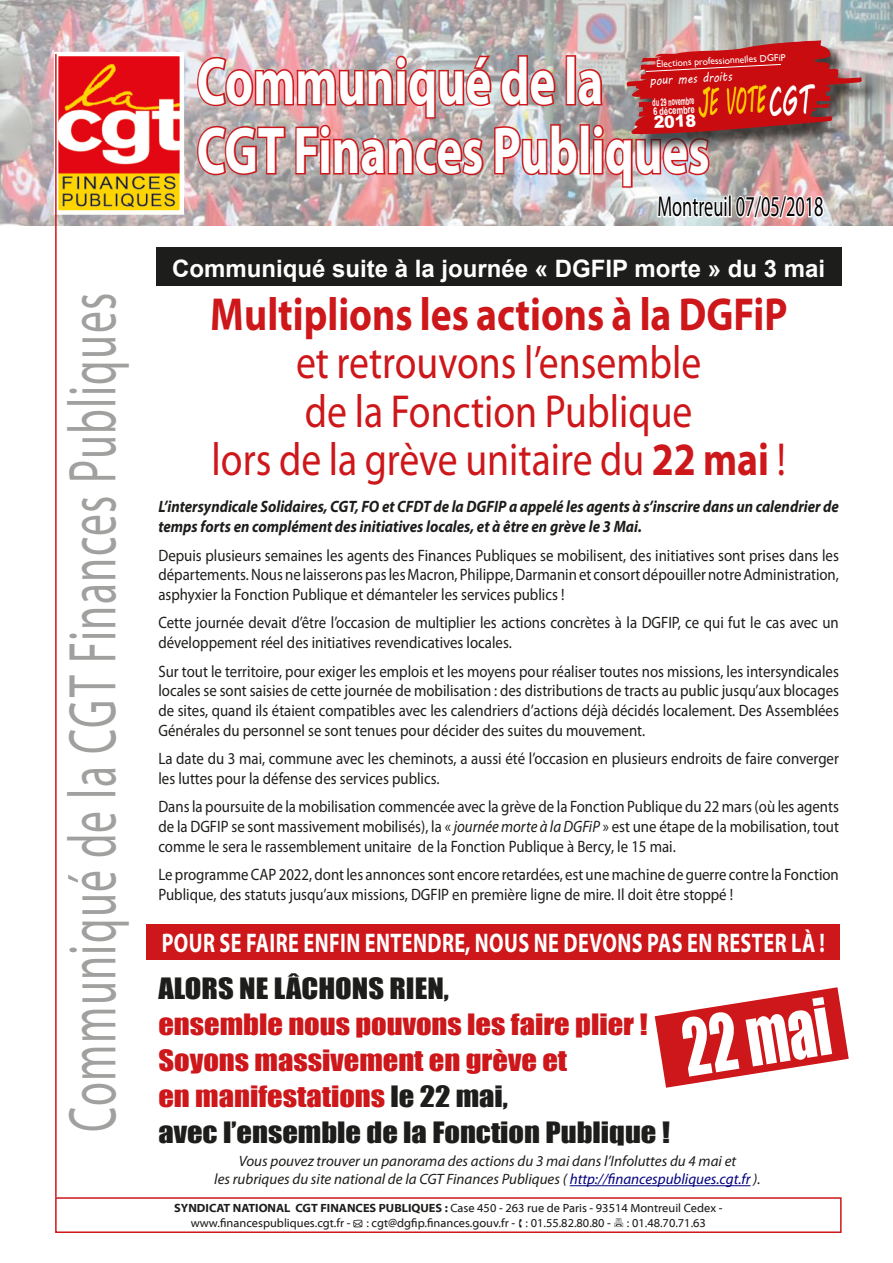
<style>
.page{position:relative;width:893px;height:1263px;background:#fff}
.page>*{position:absolute;margin:0;border:0;box-sizing:border-box;transform-origin:0 0}
.t1{font:72.9px "Impact";color:#fff;scale:.74 1}
.t2{font:67.95px "Myriad Pro";letter-spacing:.03em;color:#a0a09f;scale:.64 1}
.puces_noire_copie_2{font:700 66.6px/69px "Myriad Pro";color:#fff;scale:.73 1}
.puces_noire_copie_2-2{font:46.5px/48.3px "Myriad Pro";color:#cd171a;text-align:center;scale:.85 1}
.t3{font:37.2px "MV Boli";color:#fc0;scale:.41 1}
.Normal__Web{font:28.8px "Myriad Pro";color:#000;scale:.64 1}
.t4{font:27px/36px "Impact";color:#cd171a;scale:1.13 1}
.t5{font:700 27px "Myriad Pro";letter-spacing:.02em;color:#fff;scale:.75 1}
.t6{font:700 24px "Arial";color:#fff}
.t7{font:900 16.65px "Arial";color:#fff;scale:.96 1}
.t8{font:16.5px/19.8px "Myriad Pro";color:#1d1d1b;text-align:justify;scale:.9 1}
.t9{font:italic 700 16.5px/19.8px "Myriad Pro";color:#1d1d1b;scale:.9 1}
.t10{font:italic 15px/18px "Myriad Pro";color:#1d1d1b;text-align:center}
.t11{font:12.9px "MV Boli";color:#fff;scale:.85 1}
.t12{font:12px/14.4px "Myriad Web Pro";color:#1d1d1b}
.t13{font:700 10.5px/8.7px "Arial";color:#fff;scale:.52 1}
.t14{font:9.75px "Gill Sans";color:#fff}
.s1{font-size:40.2px;color:#fff}
.s2{font-weight:700}
.s3{font-style:italic}
.s4{color:#1d1d1b}
.s5{color:#000080}
</style>
<div class="page">
<img style="left:0;top:0;width:893px;height:225px">
<img style="left:59px;top:57px;width:120px;height:153px">
<div style="left:54px;top:52px;width:130px;height:163px;border:4px solid #fff"></div>
<div style="left:55px;top:1197px;width:787px;height:36px;border:2px solid #cd171a"></div>
<hr style="left:55px;top:54px;width:2px;height:1143px;background:#cd171a">
<div style="left:156px;top:247px;width:686px;height:39px;background:#1d1d1b"></div>
<div style="left:629px;top:43px;width:251px;height:110px;background:#1d1d1b;opacity:.75"></div>
<img style="left:196px;top:40px;width:667px;height:186px">
<hr style="left:570px;top:1185px;width:181px;height:1px;background:#000080">
<div style="left:146px;top:924px;width:694px;height:35px;background:#cd171a"></div>
<svg style="left:655px;top:987px;width:194px;height:101px"></svg>
<p class="t14" style="left:656px;top:58px;width:131px;rotate:-3deg">Élections professionnelles DGFiP</p>
<p class="t3" style="left:696px;top:77px;width:277px;rotate:-3deg">JE VOTE<span class="s1">CGT</span></p>
<p class="t7" style="left:653px;top:110px;width:46px;rotate:-3deg">2018</p>
<p class="puces_noire_copie_2" style="left:197px;top:45px;width:704px">Communiqué de la<br>CGT Finances Publiques</p>
<p class="t11" style="left:649px;top:72px;width:99px;rotate:-3deg">pour mes droits</p>
<p class="t13" style="left:652px;top:99px;width:82px;rotate:-3deg">du 29 novembre<br>6 décembre</p>
<p class="Normal__Web" style="left:657px;top:189px;width:261px">Montreuil 07/05/2018</p>
<p class="t6" style="left:172px;top:253px;width:655px">Communiqué suite à la journée « DGFIP morte » du 3 mai</p>
<p class="t2" style="left:51px;top:1132px;width:1312px;rotate:-90deg">Communiqué de la CGT Finances Publiques</p>
<p class="puces_noire_copie_2-2" style="left:210px;top:290px;width:681px"><span class="s2">Multiplions les actions à la DGFiP </span>et retrouvons l’ensemble<br>de la Fonction Publique<br>lors de la grève unitaire du <span class="s2">22 mai</span> !</p>
<p class="t9" style="left:158px;top:496px;width:758px">L’intersyndicale Solidaires, CGT, FO et CFDT de la DGFIP a appelé les agents à s’inscrire dans un calendrier de temps forts en complément des initiatives locales, et à être en grève le 3 Mai.</p>
<p class="t8" style="left:158px;top:545px;width:758px">Depuis plusieurs semaines les agents des Finances Publiques se mobilisent, des initiatives sont prises dans les départements. Nous ne laisserons pas les Macron, Philippe, Darmanin et consort dépouiller notre Administration, asphyxier la Fonction Publique et démanteler les services publics !</p>
<p class="t8" style="left:158px;top:613px;width:758px">Cette journée devait d’être l’occasion de multiplier les actions concrètes à la DGFIP, ce qui fut le cas avec un développement réel des initiatives revendicatives locales.</p>
<p class="t8" style="left:158px;top:661px;width:758px">Sur tout le territoire, pour exiger les emplois et les moyens pour réaliser toutes nos missions, les intersyndicales locales se sont saisies de cette journée de mobilisation : des distributions de tracts au public jusqu’aux blocages de sites, quand ils étaient compatibles avec les calendriers d’actions déjà décidés localement. Des Assemblées Générales du personnel se sont tenues pour décider des suites du mouvement.</p>
<p class="t8" style="left:158px;top:748px;width:758px">La date du 3 mai, commune avec les cheminots, a aussi été l’occasion en plusieurs endroits de faire converger les luttes pour la défense des services publics.</p>
<p class="t8" style="left:158px;top:797px;width:758px">Dans la poursuite de la mobilisation commencée avec la grève de la Fonction Publique du 22 mars (où les agents de la DGFIP se sont massivement mobilisés), la « <span class="s3">journée morte à la DGFiP</span> » est une étape de la mobilisation, tout comme le sera le rassemblement unitaire de la Fonction Publique à Bercy, le 15 mai.</p>
<p class="t8" style="left:158px;top:864px;width:758px">Le programme CAP 2022, dont les annonces sont encore retardées, est une machine de guerre contre la Fonction<br>Publique, des statuts jusqu’aux missions, DGFIP en première ligne de mire. Il doit être stoppé !</p>
<p class="t5" style="left:162px;top:925px;width:886px">POUR SE FAIRE ENFIN ENTENDRE, NOUS NE DEVONS PAS EN RESTER LÀ !</p>
<p class="t4" style="left:158px;top:969px;width:454px"><span class="s4">ALORS NE LÂCHONS RIEN,<br></span>ensemble nous pouvons les faire plier !<br>Soyons massivement en grève et<br>en manifestations <span class="s4">le 22 mai,<br>avec l’ensemble de la Fonction Publique !</span></p>
<p class="t1" style="left:674px;top:993px;width:202px;rotate:-9deg">22 mai</p>
<p class="t10" style="left:214px;top:1152px;width:548px">Vous pouvez trouver un panorama des actions du 3 mai dans l’Infoluttes du 4 mai et<br>les rubriques du site national de la CGT Finances Publiques ( <span class="s5">http://financespubliques.cgt.fr</span> ).</p>
<p class="t12" style="left:191px;top:1201px;width:533px;text-indent:-17px"><span class="s2">SYNDICAT NATIONAL CGT FINANCES PUBLIQUES :</span> Case 450 - 263 rue de Paris - 93514 Montreuil Cedex - www.financespubliques.cgt.fr - ● : cgt@dgfip.finances.gouv.fr - : 01.55.82.80.80 -</p>
<p class="t12" style="left:627px;top:1216px;width:81px">: 01.48.70.71.63</p>
</div>
